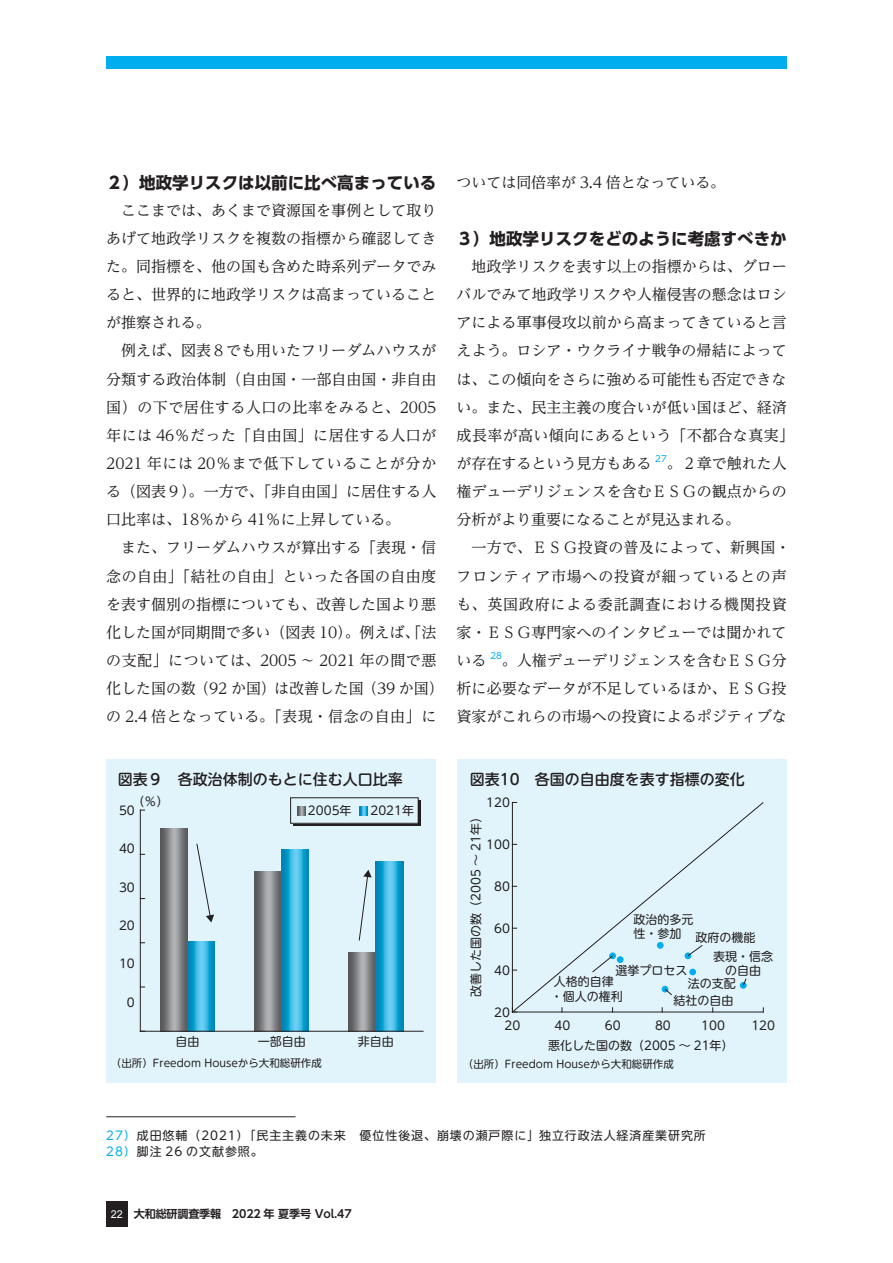
<style>
.page{position:relative;width:893px;height:1263px;background:#fff}
.page>*{position:absolute;margin:0;border:0;box-sizing:border-box;transform-origin:0 0}
.t1{font:700 16.5px "UD Shin Go Pr 6";color:#231f20}
.t2{font:15px/28.2px "UD Reimin Pr 6";color:#231f20;text-align:justify}
.t3{font:15px/28.2px "UD Reimin Pr 6";letter-spacing:.05em;color:#231f20}
.t4{font:500 15px "UD Shin M Go Pr 6";color:#231f20}
.t5{font:12px "UD Shin M Go Pr 6";color:#231f20}
.t6{font:12px/16.2px "UD Shin M Go Pr 6";letter-spacing:.075em;color:#231f20}
.t7{font:700 11.1px "UD Shin Go Pr 6 De";letter-spacing:-.01em;color:#231f20}
.t8{font:10.5px "UD Shin M Go Pr 6";color:#231f20}
.t9{font:8.7px "UD Shin M Go Pr 6";color:#00aeef}
.s1{color:#00aeef}
.s2{font-family:"Arial";font-weight:400;font-size:10.8px;color:#fff}
</style>
<div class="page">
<div style="left:106px;top:56px;width:681px;height:13px;background:#00aeef"></div>
<div style="left:106px;top:1201px;width:22px;height:26px;background:#231f20"></div>
<hr style="left:106px;top:1116px;width:190px;height:1px;background:#231f20">
<div style="left:106px;top:759px;width:330px;height:323px;background:#e1f4fc"></div>
<svg style="left:160px;top:828px;width:27px;height:203px;background:#818285"></svg>
<svg style="left:254px;top:871px;width:28px;height:160px;background:#7d8287"></svg>
<svg style="left:349px;top:952px;width:27px;height:79px;background:#7e8489"></svg>
<svg style="left:187px;top:942px;width:28px;height:89px;background:#26a7d4"></svg>
<svg style="left:282px;top:849px;width:27px;height:182px;background:#28a9d5"></svg>
<svg style="left:376px;top:862px;width:27px;height:169px;background:#28a9d5"></svg>
<hr style="left:140px;top:810px;width:1px;height:221px;background:#231f20">
<hr style="left:140px;top:1031px;width:283px;height:1px;background:#231f20">
<svg style="left:196px;top:843px;width:18px;height:79px"></svg>
<svg style="left:359px;top:870px;width:13px;height:71px"></svg>
<div style="left:293px;top:800px;width:127px;height:25px;background:#231f20"></div>
<div style="left:291px;top:798px;width:127px;height:25px;background:#e1f4fc"></div>
<div style="left:290px;top:797px;width:128px;height:27px;border:1px solid #231f20"></div>
<svg style="left:297px;top:807px;width:9px;height:8px"></svg>
<svg style="left:359px;top:807px;width:9px;height:8px"></svg>
<div style="left:457px;top:759px;width:330px;height:323px;background:#e1f4fc"></div>
<svg style="left:511px;top:801px;width:253px;height:212px"></svg>
<p class="t1" style="left:106px;top:169px;width:331px">２）地政学リスクは以前に比べ高まっている</p>
<p class="t2" style="left:106px;top:195px;width:332px;text-indent:15px">ここまでは、あくまで資源国を事例として取りあげて地政学リスクを複数の指標から確認してきた。同指標を、他の国も含めた時系列データでみると、世界的に地政学リスクは高まっていることが推察される。</p>
<p class="t2" style="left:106px;top:336px;width:332px;text-indent:15px">例えば、図表８でも用いたフリーダムハウスが分類する政治体制（自由国・一部自由国・非自由国）の下で居住する人口の比率をみると、2005年には 46％だった「自由国」に居住する人口が2021 年には 20％まで低下していることが分かる（図表９）。一方で、「非自由国」に居住する人口比率は、18％から 41％に上昇している。</p>
<p class="t2" style="left:106px;top:533px;width:339px;text-align:center">また、フリーダムハウスが算出する「表現・信<br>念の自由」「結社の自由」といった各国の自由度を表す個別の指標についても、改善した国より悪化した国が同期間で多い（図表 10）。例えば、「法の支配」については、2005 ～ 2021 年の間で悪化した国の数（92 か国）は改善した国（39 か国）の 2.4 倍となっている。「表現・信念の自由」に</p>
<p class="t2" style="left:457px;top:167px;width:270px">ついては同倍率が 3.4 倍となっている。</p>
<p class="t1" style="left:457px;top:225px;width:331px">３）地政学リスクをどのように考慮すべきか</p>
<p class="t2" style="left:457px;top:252px;width:339px;text-align:left;text-indent:15px">地政学リスクを表す以上の指標からは、グローバルでみて地政学リスクや人権侵害の懸念はロシアによる軍事侵攻以前から高まってきていると言えよう。ロシア・ウクライナ戦争の帰結によっては、この傾向をさらに強める可能性も否定できない。また、民主主義の度合いが低い国ほど、経済成長率が高い傾向にあるという「不都合な真実」が存在するという見方もある</p>
<p class="t9" style="left:655px;top:451px;width:13px">27</p>
<p class="t2" style="left:457px;top:449px;width:332px;text-indent:210px">。２章で触れた人権デューデリジェンスを含むＥＳＧの観点からの分析がより重要になることが見込まれる。</p>
<p class="t3" style="left:457px;top:533px;width:335px;text-indent:15px">一方で、ＥＳＧ投資の普及によって、新興国・フロンティア市場への投資が細っているとの声も、英国政府による委託調査における機関投資家・ＥＳＧ専門家へのインタビューでは聞かれている</p>
<p class="t9" style="left:490px;top:648px;width:13px">28</p>
<p class="t2" style="left:457px;top:646px;width:331px;text-indent:45px">。人権デューデリジェンスを含むＥＳＧ分析に必要なデータが不足しているほか、ＥＳＧ投資家がこれらの市場への投資によるポジティブな</p>
<p class="t4" style="left:118px;top:766px;width:287px">図表９　各政治体制のもとに住む人口比率</p>
<p class="t4" style="left:470px;top:767px;width:276px">図表10　各国の自由度を表す指標の変化</p>
<p class="t5" style="left:133px;top:791px;width:37px">（％）</p>
<p class="t5" style="left:119px;top:800px;width:17px">50</p>
<p class="t5" style="left:308px;top:801px;width:45px">2005年</p>
<p class="t5" style="left:370px;top:801px;width:45px">2021年</p>
<p class="t5" style="left:486px;top:792px;width:25px">120</p>
<p class="t5" style="left:119px;top:839px;width:17px">40</p>
<p class="t5" style="left:119px;top:877px;width:17px">30</p>
<p class="t5" style="left:119px;top:915px;width:17px">20</p>
<p class="t5" style="left:119px;top:954px;width:17px">10</p>
<p class="t5" style="left:127px;top:992px;width:9px">0</p>
<p class="t5" style="left:466px;top:997px;width:187px;rotate:-90deg">改善した国の数（2005 ～ 21年）</p>
<p class="t5" style="left:486px;top:835px;width:25px">100</p>
<p class="t5" style="left:494px;top:877px;width:17px">80</p>
<p class="t5" style="left:494px;top:919px;width:17px">60</p>
<p class="t5" style="left:494px;top:961px;width:17px">40</p>
<p class="t5" style="left:494px;top:1003px;width:17px">20</p>
<p class="t5" style="left:634px;top:909px;width:61px">政治的多元</p>
<p class="t5" style="left:634px;top:928px;width:123px">性・参加 政府の機能</p>
<p class="t5" style="left:713px;top:946px;width:62px">表現・信念</p>
<p class="t5" style="left:725px;top:960px;width:37px">の自由</p>
<p class="t5" style="left:674px;top:991px;width:61px">結社の自由</p>
<p class="t5" style="left:615px;top:960px;width:73px">選挙プロセス</p>
<p class="t5" style="left:554px;top:972px;width:61px">人格的自律</p>
<p class="t5" style="left:688px;top:974px;width:49px">法の支配</p>
<p class="t5" style="left:551px;top:986px;width:73px">・個人の権利</p>
<p class="t5" style="left:504px;top:1015px;width:17px">20</p>
<p class="t5" style="left:555px;top:1015px;width:17px">40</p>
<p class="t5" style="left:605px;top:1015px;width:17px">60</p>
<p class="t5" style="left:655px;top:1015px;width:17px">80</p>
<p class="t5" style="left:701px;top:1015px;width:25px">100</p>
<p class="t5" style="left:751px;top:1015px;width:25px">120</p>
<p class="t5" style="left:175px;top:1031px;width:25px">自由</p>
<p class="t5" style="left:258px;top:1031px;width:49px">一部自由</p>
<p class="t5" style="left:358px;top:1031px;width:37px">非自由</p>
<p class="t5" style="left:548px;top:1035px;width:187px">悪化した国の数（2005 ～ 21年）</p>
<p class="t8" style="left:111px;top:1054px;width:212px">（出所）Freedom Houseから大和総研作成</p>
<p class="t8" style="left:463px;top:1055px;width:212px">（出所）Freedom Houseから大和総研作成</p>
<p class="t6" style="left:106px;top:1127px;width:601px"><span class="s1">27）</span>成田悠輔（2021）「民主主義の未来　優位性後退、崩壊の瀬戸際に」独立行政法人経済産業研究所<br><span class="s1">28）</span>脚注 26 の文献参照。</p>
<p class="t7" style="left:111px;top:1205px;width:242px"><span class="s2">22</span> 大和総研調査季報　2022 年 夏季号 Vol.47</p>
</div>
